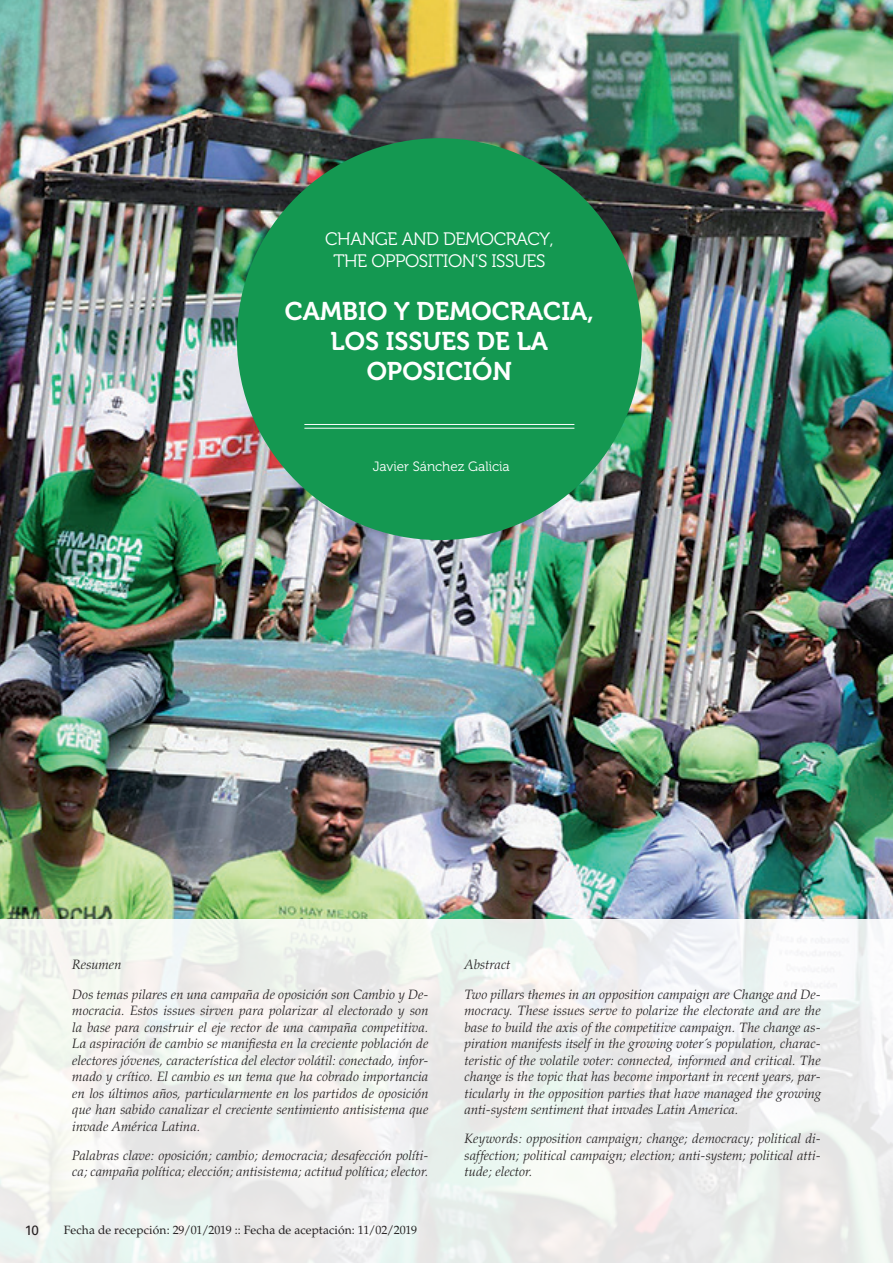
<style>
.page{position:relative;width:893px;height:1263px;background:#fff}
.page>*{position:absolute;margin:0;border:0;box-sizing:border-box;transform-origin:0 0}
.t1{font:25.5px/30px "Museo 700";color:#fff;text-align:center}
.t2{font:18px/21.6px "Museo 300";letter-spacing:-.025em;color:#fff;text-align:center}
.t3{font:italic 300 13.5px/16.5px "Palatino";letter-spacing:.01em;color:#231f20}
.t4{font:13.5px "Museo 300";color:#fff}
.t5{font:13.5px "Univers";color:#231f20}
.t6{font:12px "Palatino";color:#231f20}
</style>
<div class="page">
<img style="left:0;top:0;width:893px;height:920px">
<div style="left:0;top:920px;width:893px;height:343px;background:linear-gradient(to bottom,#f2f3f1,#ebedec)"></div>
<div style="left:237px;top:138px;width:405px;height:402px;background:#149851;border-radius:50%"></div>
<hr style="left:304px;top:424px;width:270px;height:1px;background:#fff">
<hr style="left:304px;top:428px;width:270px;height:1px;background:#fff">
<h2 class="t2" style="left:325px;top:228px;width:230px">CHANGE AND DEMOCRACY,<br>THE OPPOSITION'S ISSUES</h2>
<h1 class="t1" style="left:285px;top:296px;width:311px">CAMBIO Y DEMOCRACIA,<br>LOS ISSUES DE LA<br>OPOSICIÓN</h1>
<p class="t4" style="left:373px;top:459px;width:139px">Javier Sánchez Galicia</p>
<p class="t3" style="left:72px;top:950px;width:358px;line-height:29.2px">Resumen<br>Dos temas pilares en una campaña de oposición son Cambio y De-</p>
<p class="t3" style="left:72px;top:1003px;width:358px;text-align:justify">mocracia. Estos issues sirven para polarizar al electorado y son la base para construir el eje rector de una campaña competitiva.<br>La aspiración de cambio se manifiesta en la creciente población de electores jóvenes, característica del elector volátil: conectado, infor&shy;mado y crítico. El cambio es un tema que ha cobrado importancia en los últimos años, particularmente en los partidos de oposición que han sabido canalizar el creciente sentimiento antisistema que invade América Latina.</p>
<p class="t3" style="left:72px;top:1147px;width:358px">Palabras clave: oposición; cambio; democracia; desafección políti&shy;ca; campaña política; elección; antisistema; actitud política; elector.</p>
<p class="t5" style="left:25px;top:1222px;width:16px">10</p>
<p class="t6" style="left:64px;top:1223px;width:355px">Fecha de recepción: 29/01/2019 :: Fecha de aceptación: 11/02/2019</p>
<p class="t3" style="left:465px;top:950px;width:358px;line-height:29.2px">Abstract<br>Two pillars themes in an opposition campaign are Change and De-</p>
<p class="t3" style="left:465px;top:1002px;width:358px;text-align:justify">mocracy. These issues serve to polarize the electorate and are the base to build the axis of the competitive campaign. The change as&shy;piration manifests itself in the growing voter´s population, charac&shy;teristic of the volatile voter: connected, informed and critical. The change is the topic that has become important in recent years, par&shy;ticularly in the opposition parties that have managed the growing anti-system sentiment that invades Latin America.</p>
<p class="t3" style="left:465px;top:1131px;width:358px;text-align:justify">Keywords: opposition campaign; change; democracy; political di&shy;saffection; political campaign; election; anti-system; political atti&shy;tude; elector.</p>
</div>
